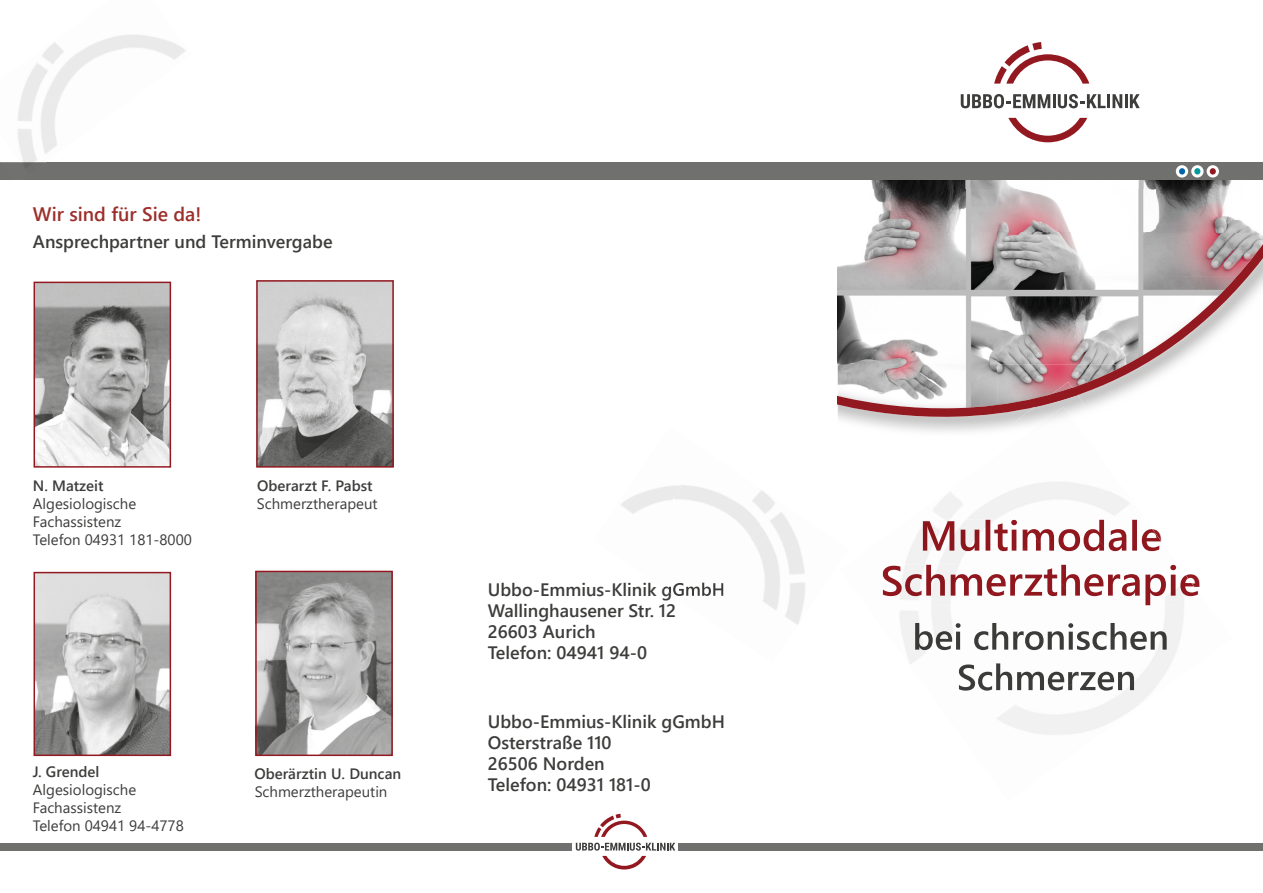
<style>
.page{position:relative;width:1263px;height:893px;background:#fff}
.page>*{position:absolute;margin:0;border:0;box-sizing:border-box;transform-origin:0 0}
.t1{font:600 19.5px "Segoe UI";color:#9c2f2c}
.t2{font:600 18px/21px "Segoe UI";color:#3d3d3c}
.t3{font:15px/18px "Segoe UI";color:#3d3d3c}
.t4{font:600 15px "Segoe UI";color:#3d3d3c}
</style>
<div class="page">
<img style="left:871px;top:180px;width:361px;height:16px">
<svg style="left:838px;top:196px;width:425px;height:223px"></svg>
<div style="left:0;top:843px;width:1263px;height:7px;background:#70706f"></div>
<div style="left:572px;top:839px;width:106px;height:17px;background:linear-gradient(to right,#fff,#fff)"></div>
<svg style="left:594px;top:814px;width:53px;height:23px"></svg>
<svg style="left:576px;top:843px;width:99px;height:26px"></svg>
<div style="left:0;top:162px;width:1263px;height:18px;background:#70706f"></div>
<svg style="left:1176px;top:165px;width:12px;height:13px"></svg>
<div style="left:1179px;top:168px;width:6px;height:7px;background:#0064af;border-radius:50%"></div>
<svg style="left:1191px;top:165px;width:12px;height:13px"></svg>
<svg style="left:1194px;top:168px;width:6px;height:6px"></svg>
<svg style="left:1206px;top:165px;width:13px;height:13px"></svg>
<div style="left:1210px;top:168px;width:6px;height:7px;background:#931920;border-radius:50%"></div>
<img style="left:1052px;top:382px;width:26px;height:14px">
<img style="left:994px;top:396px;width:113px;height:37px">
<svg style="left:1034px;top:388px;width:43px;height:19px"></svg>
<img style="left:1009px;top:484px;width:120px;height:80px">
<img style="left:952px;top:650px;width:162px;height:85px">
<img style="left:1069px;top:561px;width:115px;height:159px">
<img style="left:1023px;top:407px;width:62px;height:26px">
<img style="left:923px;top:519px;width:89px;height:32px">
<img style="left:1012px;top:519px;width:65px;height:32px">
<img style="left:997px;top:539px;width:65px;height:12px">
<img style="left:1077px;top:519px;width:84px;height:32px">
<img style="left:883px;top:564px;width:91px;height:41px">
<img style="left:974px;top:574px;width:68px;height:22px">
<img style="left:957px;top:588px;width:69px;height:17px">
<img style="left:1042px;top:564px;width:69px;height:41px">
<img style="left:1111px;top:564px;width:87px;height:41px">
<img style="left:915px;top:623px;width:84px;height:27px">
<img style="left:999px;top:623px;width:97px;height:27px">
<img style="left:988px;top:649px;width:61px;height:1px">
<img style="left:1096px;top:623px;width:73px;height:27px">
<img style="left:1085px;top:632px;width:61px;height:18px">
<img style="left:959px;top:663px;width:96px;height:27px">
<img style="left:1055px;top:663px;width:79px;height:27px">
<img style="left:1037px;top:678px;width:68px;height:12px">
<svg style="left:1008px;top:118px;width:79px;height:24px"></svg>
<svg style="left:994px;top:42px;width:95px;height:42px"></svg>
<svg style="left:961px;top:94px;width:144px;height:14px"></svg>
<hr style="left:1107px;top:94px;width:3px;height:14px;background:#3d3d3c">
<svg style="left:1112px;top:94px;width:28px;height:14px"></svg>
<img style="left:18px;top:47px;width:133px;height:115px">
<img style="left:21px;top:162px;width:24px;height:1px">
<img style="left:37px;top:575px;width:131px;height:178px">
<div style="left:34px;top:572px;width:137px;height:184px;border:2px solid #931920"></div>
<img style="left:37px;top:285px;width:131px;height:180px">
<div style="left:34px;top:282px;width:137px;height:186px;border:2px solid #931920"></div>
<img style="left:258px;top:574px;width:132px;height:179px">
<div style="left:255px;top:571px;width:138px;height:185px;border:2px solid #931920"></div>
<img style="left:259px;top:283px;width:132px;height:182px">
<div style="left:256px;top:280px;width:138px;height:188px;border:2px solid #931920"></div>
<img style="left:777px;top:512px;width:28px;height:112px">
<img style="left:705px;top:488px;width:72px;height:39px">
<img style="left:723px;top:527px;width:75px;height:98px">
<img style="left:663px;top:582px;width:60px;height:14px">
<p class="t1" style="left:33px;top:195px;width:170px">Wir sind für Sie da!</p>
<p class="t2" style="left:33px;top:229px;width:301px">Ansprechpartner und Terminvergabe</p>
<p class="t4" style="left:33px;top:471px;width:72px">N. Matzeit</p>
<p class="t4" style="left:257px;top:471px;width:117px">Oberarzt F. Pabst</p>
<p class="t3" style="left:33px;top:493px;width:105px">Algesiologische</p>
<p class="t3" style="left:257px;top:493px;width:122px">Schmerztherapeut</p>
<p class="t3" style="left:33px;top:511px;width:160px">Fachassistenz<br>Telefon 04931 181-8000</p>
<p class="t4" style="left:33px;top:758px;width:68px">J. Grendel</p>
<p class="t4" style="left:254px;top:759px;width:148px">Oberärztin U. Duncan</p>
<p class="t3" style="left:33px;top:780px;width:105px">Algesiologische</p>
<p class="t3" style="left:255px;top:781px;width:134px">Schmerztherapeutin</p>
<p class="t3" style="left:33px;top:798px;width:152px">Fachassistenz<br>Telefon 04941 94-4778</p>
<p class="t2" style="left:488px;top:577px;width:239px">Ubbo-Emmius-Klinik gGmbH<br>Wallinghausener Str. 12<br>26603 Aurich<br>Telefon: 04941 94-0</p>
<p class="t2" style="left:488px;top:709px;width:239px">Ubbo-Emmius-Klinik gGmbH<br>Osterstraße 110<br>26506 Norden<br>Telefon: 04931 181-0</p>
</div>
